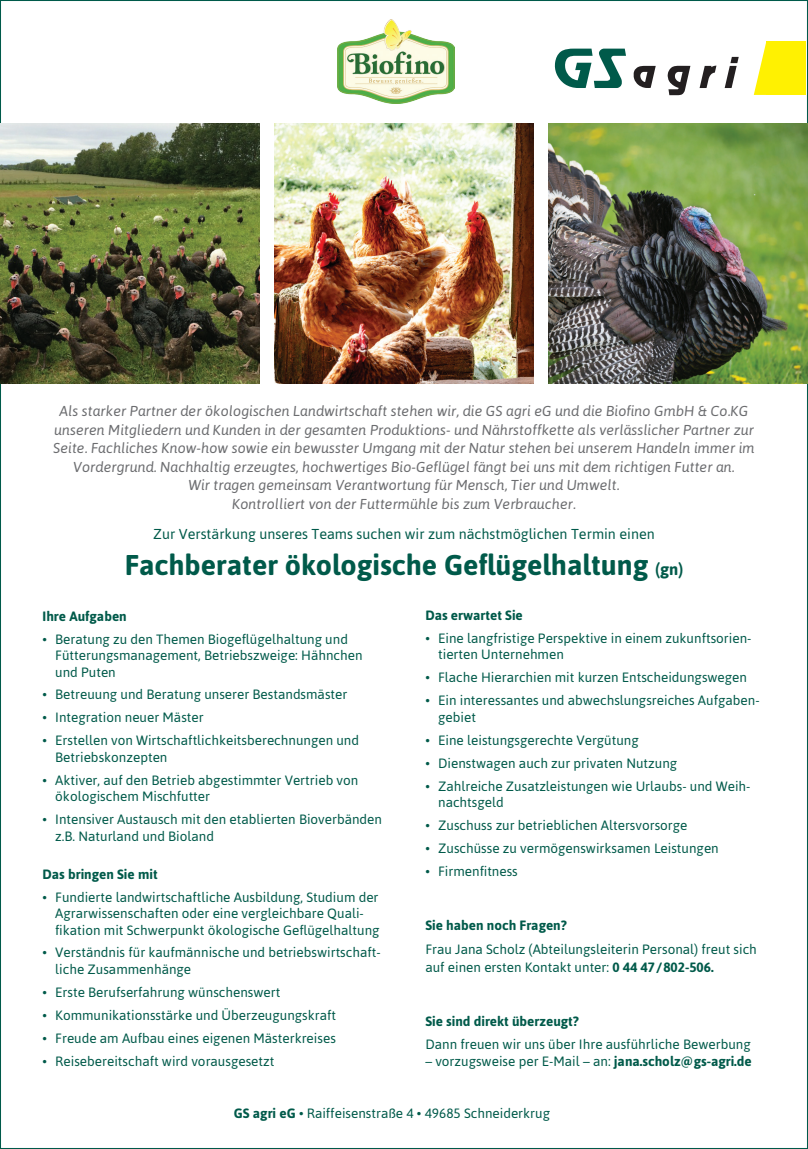
<style>
.page{position:relative;width:808px;height:1149px;background:#fff}
.page>*{position:absolute;margin:0;border:0;box-sizing:border-box;transform-origin:0 0}
.t1{font:700 28.5px "Asap";color:#005a4a}
.t2{font:italic 14.4px/18.5px "Asap";color:#6c6d70;text-align:center}
.t3{font:14.4px "Asap";color:#005a4a}
.t4{font:13.5px/16.5px "Asap";color:#005a4a}
.t5{font:700 13.5px "Asap";color:#005a4a}
.s1{font-size:16.5px}
.s2{font-weight:700}
</style>
<div class="page">
<svg style="left:554px;top:49px;width:72px;height:39px"></svg>
<svg style="left:725px;top:57px;width:14px;height:31px"></svg>
<svg style="left:699px;top:66px;width:17px;height:22px"></svg>
<svg style="left:633px;top:66px;width:23px;height:22px"></svg>
<svg style="left:667px;top:66px;width:23px;height:29px"></svg>
<div style="left:767px;top:41px;width:39px;height:54px;background:#fff101"></div>
<svg style="left:754px;top:41px;width:13px;height:54px"></svg>
<img style="left:274px;top:123px;width:260px;height:260px">
<img style="left:0;top:123px;width:259px;height:260px">
<img style="left:549px;top:123px;width:259px;height:260px">
<img style="left:337px;top:19px;width:118px;height:84px">
<p class="t2" style="left:53px;top:401px;width:703px">Als starker Partner der ökologischen Landwirtschaft stehen wir, die GS agri eG und die Biofino GmbH &amp; Co.KG unseren Mitgliedern und Kunden in der gesamten Produktions- und Nährstoffkette als verlässlicher Partner zur Seite. Fachliches Know-how sowie ein bewusster Umgang mit der Natur stehen bei unserem Handeln immer im Vordergrund. Nachhaltig erzeugtes, hochwertiges Bio-Geflügel fängt bei uns mit dem richtigen Futter an.<br>Wir tragen gemeinsam Verantwortung für Mensch, Tier und Umwelt.<br>Kontrolliert von der Futtermühle bis zum Verbraucher.</p>
<p class="t3" style="left:153px;top:524px;width:503px">Zur Verstärkung unseres Teams suchen wir zum nächstmöglichen Termin einen</p>
<h1 class="t1" style="left:125px;top:545px;width:560px">Fachberater ökologische Geflügelhaltung <span class="s1">(gn)</span></h1>
<p class="t5" style="left:425px;top:606px;width:99px">Das erwartet Sie</p>
<p class="t4" style="left:438px;top:629px;width:315px;text-indent:-13px">• Eine langfristige Perspektive in einem zukunftsorien&shy;tierten Unternehmen</p>
<p class="t4" style="left:425px;top:668px;width:323px">• Flache Hierarchien mit kurzen Entscheidungswegen</p>
<p class="t4" style="left:438px;top:691px;width:323px;text-indent:-13px">• Ein interessantes und abwechslungsreiches Aufgaben&shy;gebiet</p>
<p class="t4" style="left:425px;top:731px;width:215px">• Eine leistungsgerechte Vergütung</p>
<p class="t4" style="left:425px;top:754px;width:253px">• Dienstwagen auch zur privaten Nutzung</p>
<p class="t4" style="left:438px;top:776px;width:314px;text-indent:-13px">• Zahlreiche Zusatzleistungen wie Urlaubs- und Weih&shy;nachtsgeld</p>
<p class="t4" style="left:425px;top:816px;width:264px">• Zuschuss zur betrieblichen Altersvorsorge</p>
<p class="t4" style="left:425px;top:839px;width:295px">• Zuschüsse zu vermögenswirksamen Leistungen</p>
<p class="t4" style="left:425px;top:862px;width:94px">• Firmenfitness</p>
<p class="t5" style="left:43px;top:606px;width:86px">Ihre Aufgaben</p>
<p class="t4" style="left:55px;top:630px;width:309px;text-indent:-13px">• Beratung zu den Themen Biogeflügelhaltung und<br>Fütterungsmanagement, Betriebszweige: Hähnchen und Puten</p>
<p class="t4" style="left:43px;top:685px;width:306px">• Betreuung und Beratung unserer Bestandsmäster</p>
<p class="t4" style="left:43px;top:708px;width:163px">• Integration neuer Mäster</p>
<p class="t4" style="left:55px;top:731px;width:305px;text-indent:-13px">• Erstellen von Wirtschaftlichkeitsberechnungen und<br>Betriebskonzepten</p>
<p class="t4" style="left:55px;top:771px;width:305px;text-indent:-13px">• Aktiver, auf den Betrieb abgestimmter Vertrieb von ökologischem Mischfutter</p>
<p class="t4" style="left:55px;top:810px;width:328px;text-indent:-13px">• Intensiver Austausch mit den etablierten Bioverbänden z.B. Naturland und Bioland</p>
<p class="t5" style="left:43px;top:864px;width:117px">Das bringen Sie mit</p>
<p class="t4" style="left:55px;top:887px;width:326px;text-indent:-13px">• Fundierte landwirtschaftliche Ausbildung, Studium der<br>Agrarwissenschaften oder eine vergleichbare Quali&shy;fikation mit Schwerpunkt ökologische Geflügelhaltung</p>
<p class="t4" style="left:55px;top:943px;width:327px;text-indent:-13px">• Verständnis für kaufmännische und betriebswirtschaft&shy;liche Zusammenhänge</p>
<p class="t4" style="left:43px;top:983px;width:239px">• Erste Berufserfahrung wünschenswert</p>
<p class="t4" style="left:43px;top:1005px;width:295px">• Kommunikationsstärke und Überzeugungskraft</p>
<p class="t4" style="left:43px;top:1028px;width:295px">• Freude am Aufbau eines eigenen Mästerkreises</p>
<p class="t4" style="left:43px;top:1051px;width:233px">• Reisebereitschaft wird vorausgesetzt</p>
<p class="t4" style="left:234px;top:1103px;width:318px"><span class="s2">GS agri eG</span> • Raiffeisenstraße 4 • 49685 Schneiderkrug</p>
<p class="t5" style="left:425px;top:915px;width:143px">Sie haben noch Fragen?</p>
<p class="t4" style="left:425px;top:939px;width:333px;line-height:18px">Frau Jana Scholz (Abteilungsleiterin Personal) freut sich auf einen ersten Kontakt unter: <span class="s2">0 44 47/802-506.</span></p>
<p class="t5" style="left:425px;top:1012px;width:155px">Sie sind direkt überzeugt?</p>
<p class="t4" style="left:425px;top:1035px;width:327px">Dann freuen wir uns über Ihre ausführliche Bewerbung</p>
<p class="t4" style="left:425px;top:1051px;width:328px">– vorzugsweise per E-Mail – an: <span class="s2">jana.scholz@gs-agri.de</span></p>
</div>
